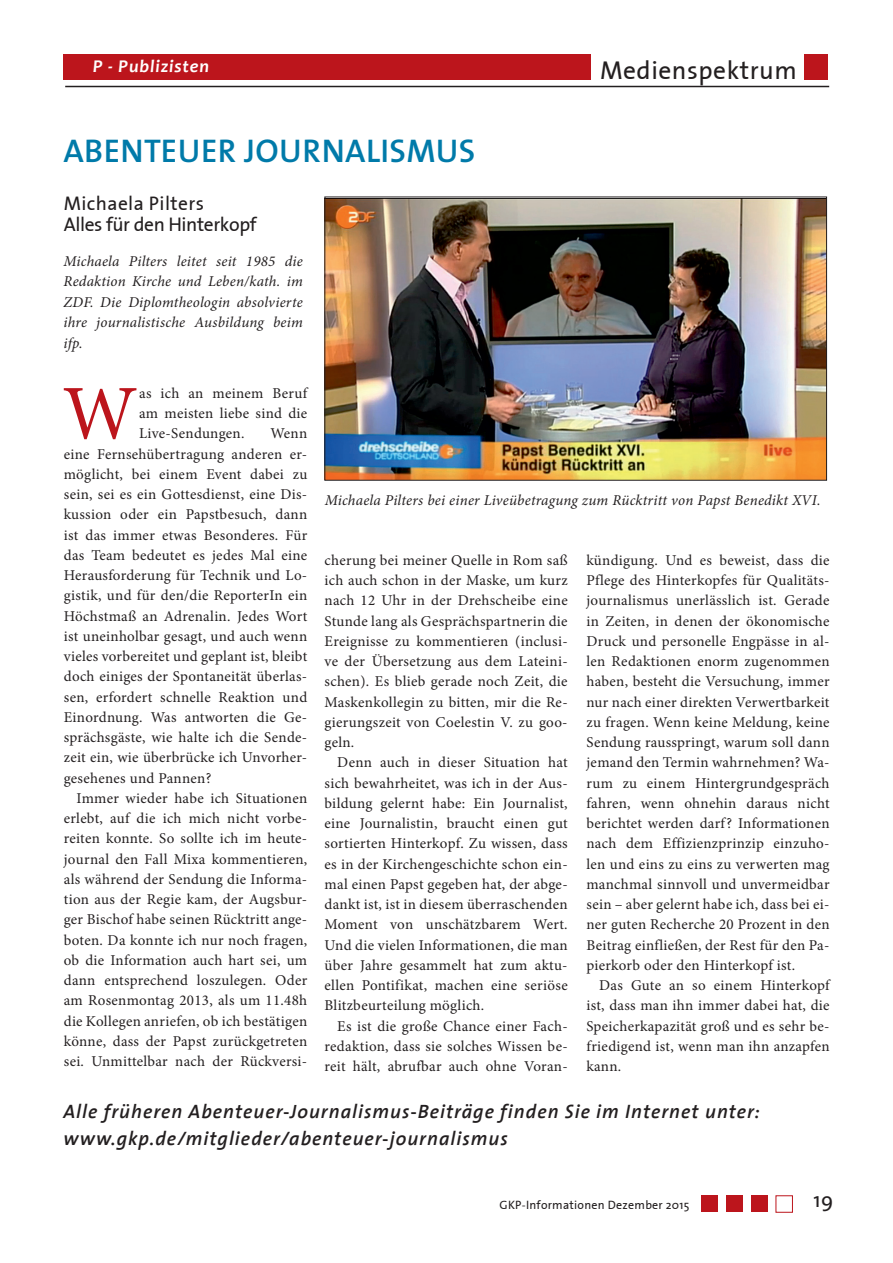
<style>
.page{position:relative;width:893px;height:1263px;background:#fff}
.page>*{position:absolute;margin:0;border:0;box-sizing:border-box;transform-origin:0 0}
.t1{font:77.25px "Minion Pro";color:#bc151c}
.t2{font:600 33px "The Sans";letter-spacing:.01em;color:#007aa9}
.t3{font:25.5px "The Sans Plain";letter-spacing:.02em;color:#231f20}
.t4{font:21px "The Sans Plain";color:#231f20}
.t5{font:italic 600 19.5px/27px "The Sans";letter-spacing:.05em;color:#231f20}
.t6{font:19.5px/21px "The Sans Plain";letter-spacing:-.02em;color:#231f20}
.t7{font:italic 700 18px "Candara";letter-spacing:.05em;color:#fff}
.t8{font:15px/20.2px "Minion Pro";letter-spacing:.02em;color:#231f20;text-align:justify}
.t9{font:italic 15px/20.4px "Minion Pro";letter-spacing:.015em;color:#231f20;text-align:justify}
.t10{font:12px "The Sans Plain";letter-spacing:.02em;color:#231f20}
</style>
<div class="page">
<div style="left:64px;top:54px;width:764px;height:26px;background:#bc151c"></div>
<div style="left:591px;top:47px;width:210px;height:39px;background:#fff"></div>
<hr style="left:65px;top:86px;width:764px;height:1px;background:#231f20">
<div style="left:702px;top:1195px;width:16px;height:17px;background:#bc151c"></div>
<div style="left:751px;top:1195px;width:17px;height:17px;background:#bc151c"></div>
<div style="left:726px;top:1195px;width:17px;height:17px;background:#bc151c"></div>
<div style="left:775px;top:1195px;width:18px;height:18px;border:1px solid #bc151c"></div>
<div style="left:593px;top:49px;width:211px;height:36px;background:#fff"></div>
<img style="left:327px;top:199px;width:498px;height:279px">
<div style="left:325px;top:197px;width:502px;height:283px;border:1px solid #231f20"></div>
<p class="t7" style="left:93px;top:55px;width:118px">P - Publizisten</p>
<h3 class="t3" style="left:600px;top:49px;width:198px">Medienspektrum</h3>
<h2 class="t2" style="left:63px;top:124px;width:413px">ABENTEUER JOURNALISMUS</h2>
<h3 class="t6" style="left:64px;top:192px;width:194px">Michaela Pilters<br>Alles für den Hinterkopf</h3>
<p class="t9" style="left:63px;top:251px;width:241px">Michaela Pilters leitet seit 1985 die Redaktion Kirche und Leben/kath. im ZDF. Die Diplomtheologin absolvierte ihre journalistische Ausbildung beim ifp.</p>
<h1 class="t1" style="left:63px;top:362px;width:77px">W</h1>
<p class="t8" style="left:139px;top:383px;width:170px">as ich an meinem Beruf am meisten liebe sind die Live-Sendungen.</p>
<p class="t8" style="left:64px;top:423px;width:245px;text-indent:207px">Wenn eine Fernsehübertragung anderen er&shy;möglicht, bei einem Event dabei zu sein, sei es ein Gottesdienst, eine Dis&shy;kussion oder ein Papstbesuch, dann ist das immer etwas Besonderes. Für das Team bedeutet es jedes Mal eine Herausforderung für Technik und Lo&shy;gistik, und für den/die ReporterIn ein Höchstmaß an Adrenalin. Jedes Wort ist uneinholbar gesagt, und auch wenn vieles vorbereitet und geplant ist, bleibt doch einiges der Spontaneität überlas&shy;sen, erfordert schnelle Reaktion und Einordnung. Was antworten die Ge&shy;sprächsgäste, wie halte ich die Sende&shy;zeit ein, wie überbrücke ich Unvorher&shy;gesehenes und Pannen?</p>
<p class="t8" style="left:64px;top:788px;width:245px;text-indent:13px">Immer wieder habe ich Situationen erlebt, auf die ich mich nicht vorbe&shy;reiten konnte. So sollte ich im heute&shy;journal den Fall Mixa kommentieren, als während der Sendung die Informa&shy;tion aus der Regie kam, der Augsbur&shy;ger Bischof habe seinen Rücktritt ange&shy;boten. Da konnte ich nur noch fragen, ob die Information auch hart sei, um dann entsprechend loszulegen. Oder am Rosenmontag 2013, als um 11.48h die Kollegen anriefen, ob ich bestätigen könne, dass der Papst zurückgetreten sei. Unmittelbar nach der Rückversi-</p>
<p class="t9" style="left:325px;top:490px;width:497px">Michaela Pilters bei einer Liveübetragung zum Rücktritt von Papst Benedikt XVI.</p>
<p class="t8" style="left:325px;top:550px;width:245px">cherung bei meiner Quelle in Rom saß ich auch schon in der Maske, um kurz nach 12 Uhr in der Drehscheibe eine Stunde lang als Gesprächspartnerin die Ereignisse zu kommentieren (inclusi&shy;ve der Übersetzung aus dem Lateini&shy;schen). Es blieb gerade noch Zeit, die Maskenkollegin zu bitten, mir die Re&shy;gierungszeit von Coelestin V. zu goo&shy;geln.</p>
<p class="t8" style="left:325px;top:752px;width:245px;text-indent:13px">Denn auch in dieser Situation hat sich bewahrheitet, was ich in der Aus&shy;bildung gelernt habe: Ein Journalist, eine Journalistin, braucht einen gut sortierten Hinterkopf. Zu wissen, dass es in der Kirchengeschichte schon ein&shy;mal einen Papst gegeben hat, der abge&shy;dankt ist, ist in diesem überraschenden Moment von unschätzbarem Wert.<br>Und die vielen Informationen, die man über Jahre gesammelt hat zum aktu&shy;ellen Pontifikat, machen eine seriöse Blitzbeurteilung möglich.</p>
<p class="t8" style="left:325px;top:1016px;width:245px;text-indent:13px">Es ist die große Chance einer Fach&shy;redaktion, dass sie solches Wissen be&shy;reit hält, abrufbar auch ohne Voran-</p>
<p class="t8" style="left:586px;top:550px;width:245px">kündigung. Und es beweist, dass die Pflege des Hinterkopfes für Qualitäts&shy;journalismus unerlässlich ist. Gerade in Zeiten, in denen der ökonomische Druck und personelle Engpässe in al&shy;len Redaktionen enorm zugenommen haben, besteht die Versuchung, immer nur nach einer direkten Verwertbarkeit zu fragen. Wenn keine Meldung, keine Sendung rausspringt, warum soll dann jemand den Termin wahrnehmen? Wa&shy;rum zu einem Hintergrundgespräch fahren, wenn ohnehin daraus nicht berichtet werden darf? Informationen nach dem Effizienzprinzip einzuho&shy;len und eins zu eins zu verwerten mag manchmal sinnvoll und unvermeidbar sein – aber gelernt habe ich, dass bei ei&shy;ner guten Recherche 20 Prozent in den Beitrag einfließen, der Rest für den Pa&shy;pierkorb oder den Hinterkopf ist.</p>
<p class="t8" style="left:586px;top:975px;width:245px;text-indent:13px">Das Gute an so einem Hinterkopf ist, dass man ihn immer dabei hat, die Speicherkapazität groß und es sehr be&shy;friedigend ist, wenn man ihn anzapfen kann.</p>
<h3 class="t5" style="left:63px;top:1097px;width:698px">Alle früheren Abenteuer-Journalismus-Beiträge finden Sie im Internet unter: www.gkp.de/mitglieder/abenteuer-journalismus</h3>
<p class="t10" style="left:500px;top:1195px;width:191px">GKP-Informationen Dezember 2015</p>
<h3 class="t4" style="left:813px;top:1183px;width:21px">19</h3>
</div>
